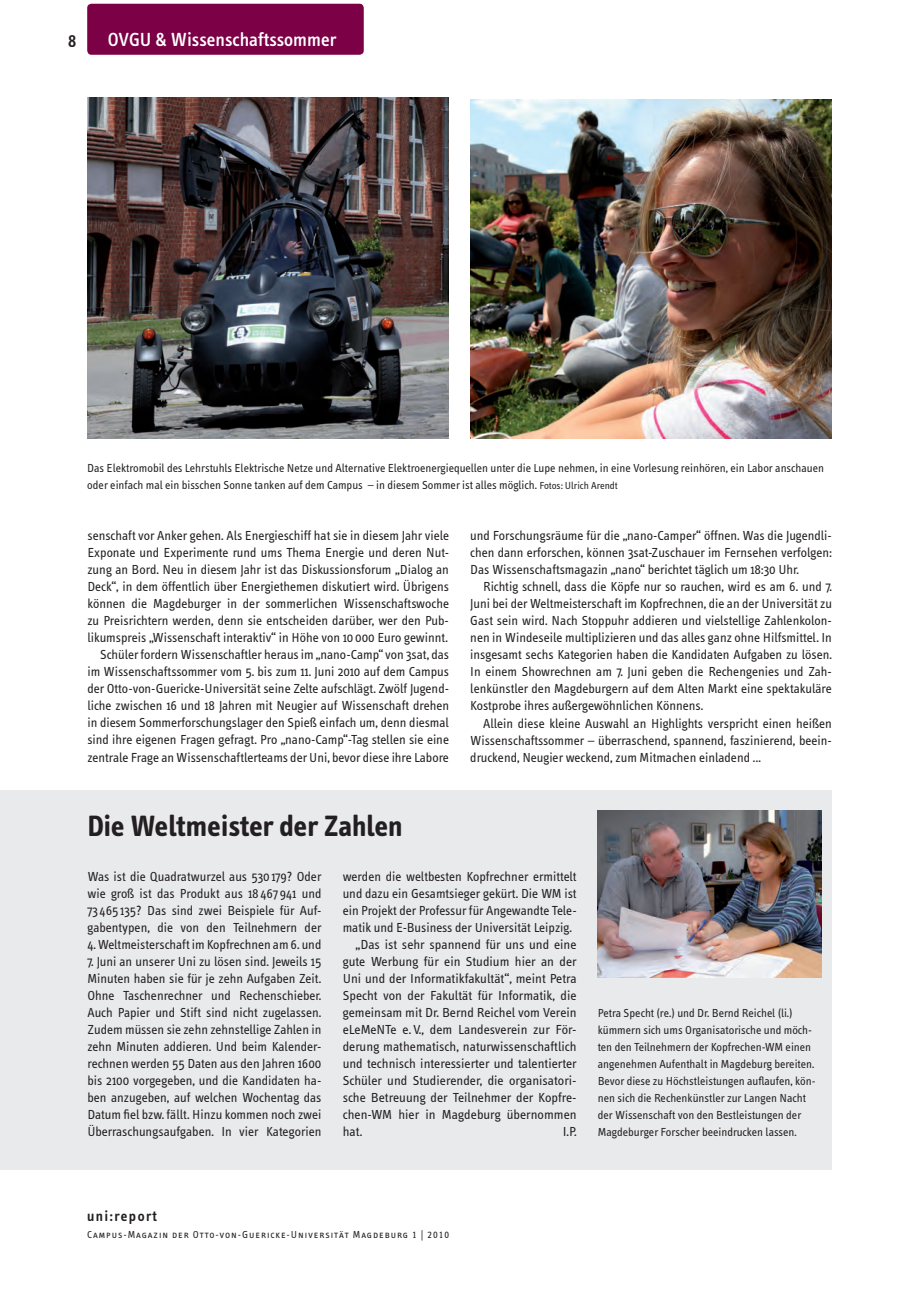
<style>
.page{position:relative;width:919px;height:1289px;background:#fff}
.page>*{position:absolute;margin:0;border:0;box-sizing:border-box;transform-origin:0 0}
.t1{font:700 30px "Info Text";color:#231f20}
.t2{font:500 19.5px "Info Text";color:#fff}
.t3{font:19.5px "Info Text Medium Caps";color:#231f20}
.t4{font:600 15px "Info Text";letter-spacing:.09em;color:#231f20}
.t5{font:13.5px/17px "Info Text";color:#231f20;text-align:justify}
.t6{font:12px/17px "Info Text";color:#231f20}
.t7{font:10.5px "Info Text Normal Caps";letter-spacing:.09em;color:#231f20}
.s1{font-size:10.5px}
</style>
<div class="page">
<div style="left:87px;top:4px;width:277px;height:51px;background:#7b0046;border-radius:4px"></div>
<img style="left:87px;top:98px;width:362px;height:340px">
<img style="left:470px;top:100px;width:361px;height:338px">
<div style="left:0;top:790px;width:831px;height:379px;background:#e9eaeb"></div>
<img style="left:597px;top:810px;width:224px;height:167px">
<h2 class="t3" style="left:68px;top:29px;width:10px">8</h2>
<h2 class="t2" style="left:108px;top:29px;width:230px">OVGU &amp; Wissenschaftssommer</h2>
<p class="t6" style="left:87px;top:460px;width:738px">Das Elektromobil des Lehrstuhls Elektrische Netze und Alternative Elektroenergiequellen unter die Lupe nehmen, in eine Vorlesung reinhören, ein Labor anschauen oder einfach mal ein bisschen Sonne tanken auf dem Campus – in diesem Sommer ist alles möglich. <span class="s1">Fotos: Ulrich Arendt</span></p>
<p class="t5" style="left:87px;top:527px;width:363px;text-align:right">senschaft vor Anker gehen. Als Energieschiff hat sie in diesem Jahr viele Exponate und Experimente rund ums Thema Energie und deren Nut&shy;zung an Bord. Neu in diesem Jahr ist das Diskussionsforum „Dialog an Deck“, in dem öffentlich über Energiethemen diskutiert wird. Übrigens können die Magdeburger in der sommerlichen Wissenschaftswoche zu Preisrichtern werden, denn sie entscheiden darüber, wer den Pub&shy;likumspreis „Wissenschaft interaktiv“ in Höhe von 10 000 Euro gewinnt.<br>Schüler fordern Wissenschaftler heraus im „nano-Camp“ von 3sat, das im Wissenschaftssommer vom 5. bis zum 11. Juni 2010 auf dem Campus der Otto-von-Guericke-Universität seine Zelte aufschlägt. Zwölf Jugend&shy;liche zwischen 16 und 18 Jahren mit Neugier auf Wissenschaft drehen in diesem Sommerforschungslager den Spieß einfach um, denn diesmal sind ihre eigenen Fragen gefragt. Pro „nano-Camp“-Tag stellen sie eine zentrale Frage an Wissenschaftlerteams der Uni, bevor diese ihre Labore</p>
<p class="t5" style="left:470px;top:527px;width:363px">und Forschungsräume für die „nano-Camper“ öffnen. Was die Jugendli&shy;chen dann erforschen, können 3sat-Zuschauer im Fernsehen verfolgen:<br>Das Wissenschaftsmagazin „nano“ berichtet täglich um 18:30 Uhr.</p>
<p class="t5" style="left:470px;top:578px;width:363px;text-indent:13px">Richtig schnell, dass die Köpfe nur so rauchen, wird es am 6. und 7.<br>Juni bei der Weltmeisterschaft im Kopfrechnen, die an der Universität zu Gast sein wird. Nach Stoppuhr addieren und vielstellige Zahlenkolon&shy;nen in Windeseile multiplizieren und das alles ganz ohne Hilfsmittel. In insgesamt sechs Kategorien haben die Kandidaten Aufgaben zu lösen.<br>In einem Showrechnen am 7. Juni geben die Rechengenies und Zah&shy;lenkünstler den Magdeburgern auf dem Alten Markt eine spektakuläre Kostprobe ihres außergewöhnlichen Könnens.</p>
<p class="t5" style="left:470px;top:714px;width:363px;text-indent:13px">Allein diese kleine Auswahl an Highlights verspricht einen heißen Wissenschaftssommer – überraschend, spannend, faszinierend, beein&shy;druckend, Neugier weckend, zum Mitmachen einladend ...</p>
<h1 class="t1" style="left:87px;top:809px;width:317px">Die Weltmeister der Zahlen</h1>
<p class="t5" style="left:87px;top:867px;width:235px">Was ist die Quadratwurzel aus 530 179? Oder wie groß ist das Produkt aus 18 467 941 und 73 465 135? Das sind zwei Beispiele für Auf&shy;gabentypen, die von den Teilnehmern der 4.Weltmeisterschaft im Kopfrechnen am 6. und</p>
<p class="t5" style="left:87px;top:952px;width:235px">7. Juni an unserer Uni zu lösen sind. Jeweils 15<br>Minuten haben sie für je zehn Aufgaben Zeit.<br>Ohne Taschenrechner und Rechenschieber.<br>Auch Papier und Stift sind nicht zugelassen.<br>Zudem müssen sie zehn zehnstellige Zahlen in zehn Minuten addieren. Und beim Kalender&shy;rechnen werden 55 Daten aus den Jahren 1600 bis 2100 vorgegeben, und die Kandidaten ha&shy;ben anzugeben, auf welchen Wochentag das Datum fiel bzw. fällt. Hinzu kommen noch zwei Überraschungsaufgaben. In vier Kategorien</p>
<p class="t5" style="left:342px;top:867px;width:235px">werden die weltbesten Kopfrechner ermittelt</p>
<p class="t5" style="left:342px;top:884px;width:235px">und dazu ein Gesamtsieger gekürt. Die WM ist</p>
<p class="t5" style="left:342px;top:901px;width:235px">ein Projekt der Professur für Angewandte Tele-</p>
<p class="t5" style="left:342px;top:918px;width:231px">matik und E-Business der Universität Leipzig.</p>
<p class="t5" style="left:355px;top:935px;width:223px">„Das ist sehr spannend für uns und eine</p>
<p class="t5" style="left:342px;top:952px;width:235px">gute Werbung für ein Studium hier an der</p>
<p class="t5" style="left:342px;top:969px;width:235px">Uni und der Informatikfakultät“, meint Petra</p>
<p class="t5" style="left:342px;top:986px;width:235px">Specht von der Fakultät für Informatik, die</p>
<p class="t5" style="left:342px;top:1003px;width:235px">gemeinsam mit Dr. Bernd Reichel vom Verein</p>
<p class="t5" style="left:342px;top:1020px;width:235px">eLeMeNTe e.V., dem Landesverein zur För-</p>
<p class="t5" style="left:342px;top:1037px;width:235px">derung mathematisch, naturwissenschaftlich</p>
<p class="t5" style="left:342px;top:1054px;width:235px">und technisch interessierter und talentierter</p>
<p class="t5" style="left:342px;top:1072px;width:235px">Schüler und Studierender, die organisatori-</p>
<p class="t5" style="left:342px;top:1089px;width:235px">sche Betreuung der Teilnehmer der Kopfre-</p>
<p class="t5" style="left:342px;top:1106px;width:235px">chen-WM hier in Magdeburg übernommen</p>
<p class="t5" style="left:342px;top:1123px;width:21px">hat.</p>
<p class="t5" style="left:563px;top:1123px;width:15px">I.P.</p>
<p class="t6" style="left:597px;top:1004px;width:219px">Petra Specht (re.) und Dr. Bernd Reichel (li.) kümmern sich ums Organisatorische und möch&shy;ten den Teilnehmern der Kopfrechen-WM einen angenehmen Aufenthalt in Magdeburg bereiten.<br>Bevor diese zu Höchstleistungen auflaufen, kön&shy;nen sich die Rechenkünstler zur Langen Nacht der Wissenschaft von den Bestleistungen der Magdeburger Forscher beeindrucken lassen.</p>
<p class="t4" style="left:87px;top:1207px;width:71px">uni:report</p>
<p class="t7" style="left:87px;top:1228px;width:363px">Campus-Magazin der Otto-von-Guericke-Universität Magdeburg 1 | 2010</p>
</div>
